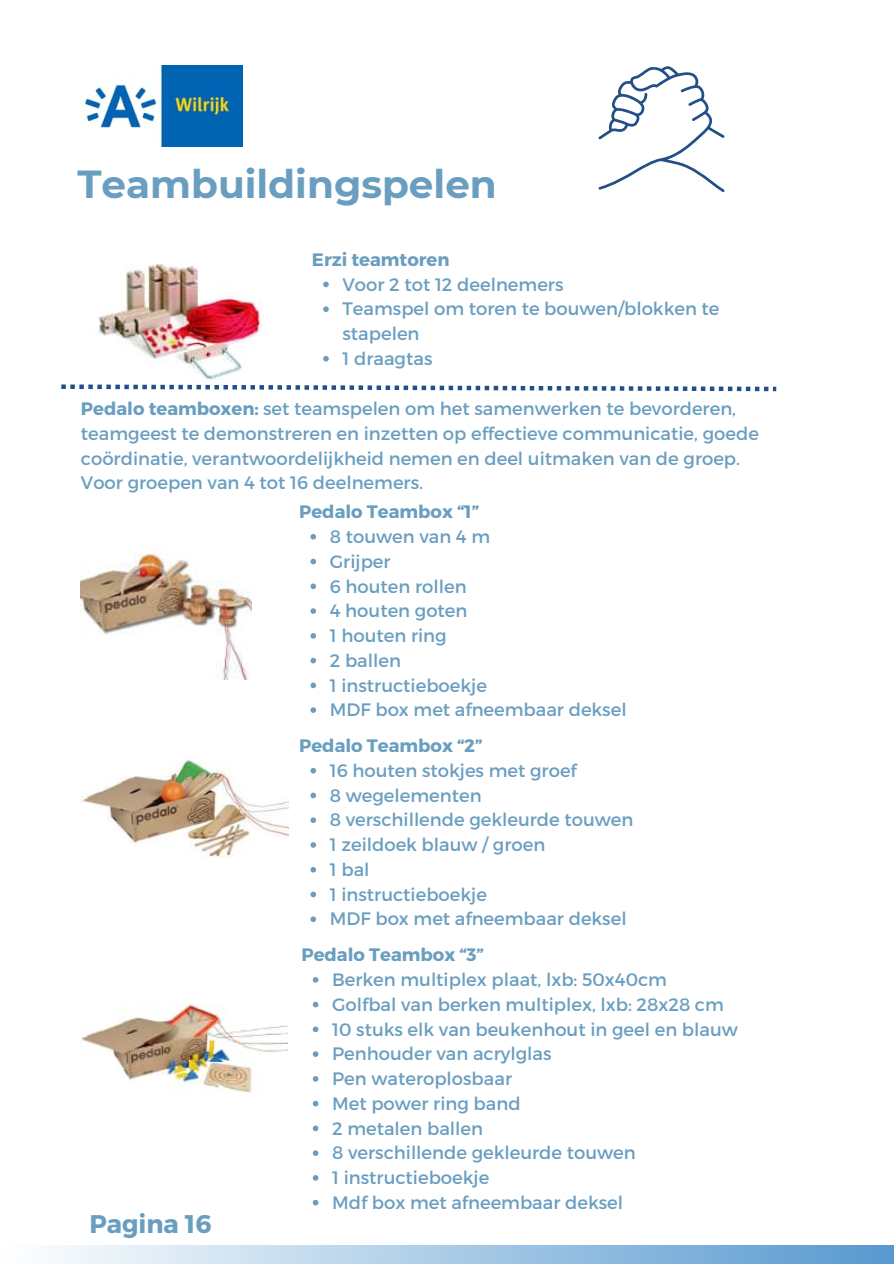
<style>
.page{position:relative;width:894px;height:1264px;background:#fff}
.page>*{position:absolute;margin:0;border:0;box-sizing:border-box;transform-origin:0 0}
.t1{font:700 39px "Montserrat";color:#6a9ec0}
.t2{font:700 25.5px "Montserrat";color:#6a9ec0}
.t3{font:18px/24.8px "Montserrat";color:#6a9ec0}
.t4{font:700 18px "Montserrat";color:#6a9ec0}
.s1{font-weight:700}
</style>
<div class="page">
<img style="left:85px;top:66px;width:158px;height:81px">
<img style="left:98px;top:264px;width:163px;height:117px">
<svg style="left:61px;top:384px;width:715px;height:7px"></svg>
<img style="left:81px;top:553px;width:171px;height:127px">
<img style="left:81px;top:760px;width:207px;height:98px">
<img style="left:81px;top:1004px;width:206px;height:89px">
<svg style="left:598px;top:66px;width:126px;height:126px"></svg>
<svg style="left:323px;top:281px;width:6px;height:6px"></svg>
<svg style="left:323px;top:306px;width:6px;height:6px"></svg>
<svg style="left:323px;top:356px;width:6px;height:5px"></svg>
<svg style="left:310px;top:534px;width:6px;height:5px"></svg>
<svg style="left:310px;top:558px;width:6px;height:6px"></svg>
<svg style="left:310px;top:583px;width:6px;height:6px"></svg>
<svg style="left:310px;top:608px;width:6px;height:6px"></svg>
<svg style="left:310px;top:633px;width:6px;height:5px"></svg>
<svg style="left:310px;top:657px;width:6px;height:6px"></svg>
<svg style="left:310px;top:682px;width:6px;height:6px"></svg>
<svg style="left:310px;top:707px;width:6px;height:6px"></svg>
<svg style="left:310px;top:768px;width:6px;height:5px"></svg>
<svg style="left:310px;top:792px;width:6px;height:6px"></svg>
<svg style="left:310px;top:817px;width:6px;height:6px"></svg>
<svg style="left:310px;top:842px;width:6px;height:5px"></svg>
<svg style="left:310px;top:867px;width:6px;height:5px"></svg>
<svg style="left:310px;top:891px;width:6px;height:6px"></svg>
<svg style="left:310px;top:916px;width:6px;height:6px"></svg>
<svg style="left:313px;top:977px;width:5px;height:5px"></svg>
<svg style="left:313px;top:1001px;width:5px;height:6px"></svg>
<svg style="left:313px;top:1026px;width:5px;height:6px"></svg>
<svg style="left:313px;top:1051px;width:5px;height:5px"></svg>
<svg style="left:313px;top:1076px;width:5px;height:5px"></svg>
<svg style="left:313px;top:1100px;width:5px;height:6px"></svg>
<svg style="left:313px;top:1125px;width:5px;height:6px"></svg>
<svg style="left:313px;top:1150px;width:5px;height:5px"></svg>
<svg style="left:313px;top:1175px;width:5px;height:5px"></svg>
<svg style="left:313px;top:1199px;width:5px;height:6px"></svg>
<div style="left:0;top:1245px;width:893px;height:18px;background:linear-gradient(to right,#fff,#5799cf)"></div>
<p class="t1" style="left:77px;top:160px;width:421px">Teambuildingspelen</p>
<p class="t4" style="left:312px;top:248px;width:139px">Erzi teamtoren</p>
<p class="t3" style="left:342px;top:271px;width:222px">Voor 2 tot 12 deelnemers</p>
<p class="t3" style="left:342px;top:296px;width:378px">Teamspel om toren te bouwen/blokken te stapelen</p>
<p class="t3" style="left:342px;top:345px;width:91px">1 draagtas</p>
<p class="t3" style="left:81px;top:395px;width:679px"><span class="s1">Pedalo teamboxen:</span> set teamspelen om het samenwerken te bevorderen, teamgeest te demonstreren en inzetten op effectieve communicatie, goede coördinatie, verantwoordelijkheid nemen en deel uitmaken van de groep.</p>
<p class="t3" style="left:81px;top:469px;width:343px">Voor groepen van 4 tot 16 deelnemers.</p>
<h3 class="t4" style="left:299px;top:500px;width:181px">Pedalo Teambox “1”</h3>
<p class="t3" style="left:330px;top:523px;width:162px">8 touwen van 4 m</p>
<p class="t3" style="left:330px;top:548px;width:62px">Grijper</p>
<p class="t3" style="left:330px;top:573px;width:138px">6 houten rollen</p>
<p class="t3" style="left:330px;top:597px;width:139px">4 houten goten</p>
<p class="t3" style="left:330px;top:622px;width:118px">1 houten ring</p>
<p class="t3" style="left:330px;top:647px;width:73px">2 ballen</p>
<p class="t3" style="left:330px;top:672px;width:158px">1 instructieboekje</p>
<p class="t3" style="left:330px;top:696px;width:298px">MDF box met afneembaar deksel</p>
<h3 class="t4" style="left:299px;top:734px;width:185px">Pedalo Teambox “2”</h3>
<p class="t3" style="left:330px;top:757px;width:248px">16 houten stokjes met groef</p>
<p class="t3" style="left:330px;top:782px;width:153px">8 wegelementen</p>
<p class="t3" style="left:330px;top:806px;width:305px">8 verschillende gekleurde touwen</p>
<p class="t3" style="left:330px;top:831px;width:217px">1 zeildoek blauw / groen</p>
<p class="t3" style="left:330px;top:856px;width:41px">1 bal</p>
<p class="t3" style="left:330px;top:881px;width:158px">1 instructieboekje</p>
<p class="t3" style="left:330px;top:905px;width:298px">MDF box met afneembaar deksel</p>
<p class="t4" style="left:301px;top:943px;width:184px">Pedalo Teambox “3”</p>
<h3 class="t3" style="left:332px;top:966px;width:336px">Berken multiplex plaat, lxb: 50x40cm</h3>
<p class="t3" style="left:332px;top:991px;width:393px">Golfbal van berken multiplex, lxb: 28x28 cm</p>
<p class="t3" style="left:332px;top:1015px;width:407px">10 stuks elk van beukenhout in geel en blauw</p>
<p class="t3" style="left:332px;top:1040px;width:221px">Penhouder van acrylglas</p>
<p class="t3" style="left:332px;top:1065px;width:181px">Pen wateroplosbaar</p>
<p class="t3" style="left:332px;top:1090px;width:190px">Met power ring band</p>
<p class="t3" style="left:332px;top:1114px;width:152px">2 metalen ballen</p>
<p class="t3" style="left:332px;top:1139px;width:305px">8 verschillende gekleurde touwen</p>
<p class="t3" style="left:332px;top:1164px;width:158px">1 instructieboekje</p>
<p class="t3" style="left:332px;top:1189px;width:292px">Mdf box met afneembaar deksel</p>
<p class="t2" style="left:89px;top:1207px;width:124px">Pagina 16</p>
</div>
